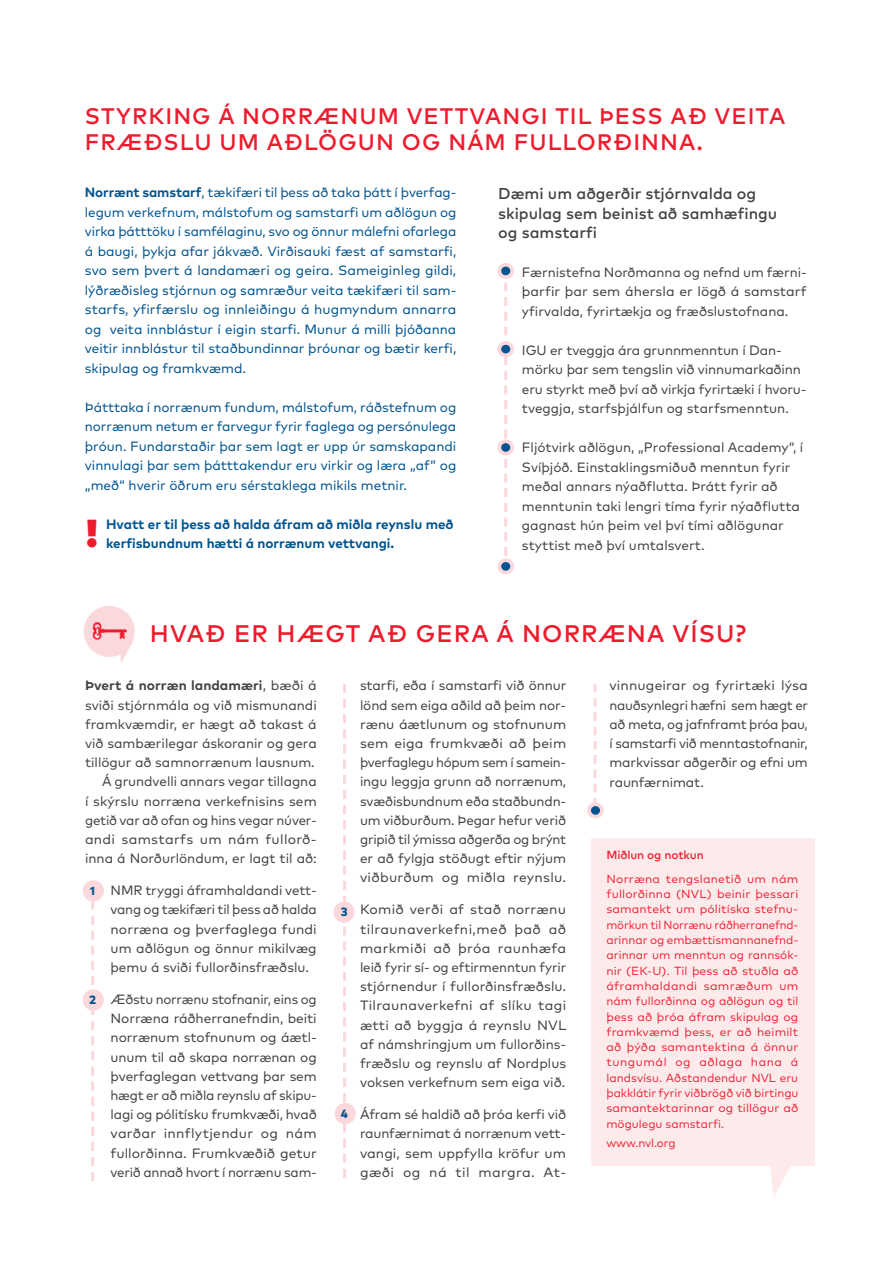
<style>
.page{position:relative;width:893px;height:1263px;background:#fff}
.page>*{position:absolute;margin:0;border:0;box-sizing:border-box;transform-origin:0 0}
.t1{font:900 39px "Mark OT";color:#ee1b2d}
.t2{font:500 24px "Mark OT";letter-spacing:.045em;color:#ee1b2d}
.t3{font:500 22.5px/25.5px "Mark OT";letter-spacing:.045em;color:#ee1b2d}
.t4{font:500 15.75px/19.5px "Mark OT";color:#434343}
.t5{font:13.5px/19.2px "Mark OT";color:#434343;text-align:justify}
.t6{font:13.5px/19.5px "Mark OT";color:#00548f;text-align:justify}
.t7{font:700 13.5px/19.5px "Mark OT";color:#00548f}
.t8{font:800 12px "Mark OT";color:#00548f}
.t9{font:11.7px/15.3px "Mark OT";letter-spacing:.005em;color:#ee1b2d;text-align:justify}
.t10{font:500 11.7px "Mark OT";letter-spacing:-.01em;color:#ee1b2d}
.s1{font-weight:700}
</style>
<div class="page">
<svg style="left:91px;top:901px;width:3px;height:280px"></svg>
<svg style="left:343px;top:684px;width:3px;height:494px"></svg>
<svg style="left:594px;top:684px;width:3px;height:118px"></svg>
<div style="left:83px;top:880px;width:21px;height:21px;background:#fbd8db;border-radius:50%"></div>
<svg style="left:504px;top:282px;width:3px;height:274px"></svg>
<svg style="left:497px;top:263px;width:17px;height:16px"></svg>
<div style="left:501px;top:267px;width:9px;height:8px;background:#00548f;border-radius:50%"></div>
<svg style="left:497px;top:341px;width:17px;height:16px"></svg>
<div style="left:501px;top:345px;width:9px;height:8px;background:#00548f;border-radius:50%"></div>
<div style="left:497px;top:439px;width:17px;height:16px;background:#fbd8db;border-radius:50%"></div>
<div style="left:501px;top:443px;width:9px;height:9px;background:#00548f;border-radius:50%"></div>
<div style="left:497px;top:558px;width:17px;height:16px;background:#fbd8db;border-radius:50%"></div>
<div style="left:501px;top:562px;width:9px;height:9px;background:#00548f;border-radius:50%"></div>
<div style="left:83px;top:989px;width:21px;height:21px;background:#fbd8db;border-radius:50%"></div>
<div style="left:333px;top:901px;width:22px;height:22px;background:#fbd8db;border-radius:50%"></div>
<div style="left:587px;top:802px;width:17px;height:16px;background:#fbd8db;border-radius:50%"></div>
<div style="left:591px;top:806px;width:9px;height:9px;background:#00548f;border-radius:50%"></div>
<div style="left:591px;top:838px;width:224px;height:327px;background:#fdebec"></div>
<svg style="left:769px;top:1165px;width:25px;height:31px"></svg>
<div style="left:334px;top:1103px;width:22px;height:21px;background:#fbd8db;border-radius:50%"></div>
<svg style="left:84px;top:606px;width:51px;height:57px"></svg>
<p class="t3" style="left:85px;top:103px;width:702px">STYRKING Á NORRÆNUM VETTVANGI TIL ÞESS AÐ VEITA<br>FRÆÐSLU UM AÐLÖGUN OG NÁM FULLORÐINNA.</p>
<p class="t6" style="left:85px;top:183px;width:373px"><span class="s1">Norrænt samstarf</span>, tækifæri til þess að taka þátt í þverfag&shy;legum verkefnum, málstofum og samstarfi um aðlögun og virka þátttöku í samfélaginu, svo og önnur málefni ofarlega á baugi, þykja afar jákvæð. Virðisauki fæst af samstarfi, svo sem þvert á landamæri og geira. Sameiginleg gildi, lýðræðisleg stjórnun og samræður veita tækifæri til sam&shy;starfs, yfirfærslu og innleiðingu á hugmyndum annarra og veita innblástur í eigin starfi. Munur á milli þjóðanna veitir innblástur til staðbundinnar þróunar og bætir kerfi, skipulag og framkvæmd.</p>
<p class="t6" style="left:85px;top:397px;width:373px">Þátttaka í norrænum fundum, málstofum, ráðstefnum og norrænum netum er farvegur fyrir faglega og persónulega þróun. Fundarstaðir þar sem lagt er upp úr samskapandi vinnulagi þar sem þátttakendur eru virkir og læra „af“ og „með“ hverir öðrum eru sérstaklega mikils metnir.</p>
<p class="t7" style="left:106px;top:514px;width:349px">Hvatt er til þess að halda áfram að miðla reynslu með kerfisbundnum hætti á norrænum vettvangi.</p>
<p class="t4" style="left:498px;top:183px;width:281px">Dæmi um aðgerðir stjórnvalda og skipulag sem beinist að samhæfingu og samstarfi</p>
<p class="t5" style="left:522px;top:262px;width:286px">Færnistefna Norðmanna og nefnd um færni&shy;þarfir þar sem áhersla er lögð á samstarf yfirvalda, fyrirtækja og fræðslustofnana.</p>
<p class="t5" style="left:522px;top:340px;width:286px;text-align:left">IGU er tveggja ára grunnmenntun í Dan&shy;mörku þar sem tengslin við vinnumarkaðinn eru styrkt með því að virkja fyrirtæki í hvoru&shy;tveggja, starfsþjálfun og starfsmenntun.</p>
<p class="t5" style="left:522px;top:438px;width:283px;text-align:left">Fljótvirk aðlögun, „Professional Academy“, í Svíþjóð. Einstaklingsmiðuð menntun fyrir meðal annars nýaðflutta. Þrátt fyrir að menntunin taki lengri tíma fyrir nýaðflutta gagnast hún þeim vel því tími aðlögunar styttist með því umtalsvert.</p>
<p class="t1" style="left:86px;top:507px;width:14px">!</p>
<p class="t2" style="left:150px;top:618px;width:598px">HVAÐ ER HÆGT AÐ GERA Á NORRÆNA VÍSU?</p>
<p class="t5" style="left:85px;top:676px;width:233px"><span class="s1">Þvert á norræn landamæri</span>, bæði á sviði stjórnmála og við mismunandi framkvæmdir, er hægt að takast á við sambærilegar áskoranir og gera tillögur að samnorrænum lausnum.</p>
<p class="t5" style="left:85px;top:772px;width:233px;text-indent:17px">Á grundvelli annars vegar tillagna í skýrslu norræna verkefnisins sem getið var að ofan og hins vegar núver&shy;andi samstarfs um nám fullorð&shy;inna á Norðurlöndum, er lagt til að:</p>
<p class="t5" style="left:111px;top:880px;width:208px">NMR tryggi áframhaldandi vett&shy;vang og tækifæri til þess að halda norræna og þverfaglega fundi um aðlögun og önnur mikilvæg þemu á sviði fullorðinsfræðslu.</p>
<p class="t5" style="left:111px;top:989px;width:208px">Æðstu norrænu stofnanir, eins og Norræna ráðherranefndin, beiti norrænum stofnunum og áætl&shy;unum til að skapa norrænan og þverfaglegan vettvang þar sem hægt er að miðla reynslu af skipu&shy;lagi og pólitísku frumkvæði, hvað varðar innflytjendur og nám fullorðinna. Frumkvæðið getur verið annað hvort í norrænu sam-</p>
<p class="t8" style="left:90px;top:883px;width:6px">1</p>
<p class="t8" style="left:89px;top:992px;width:8px">2</p>
<p class="t8" style="left:341px;top:904px;width:8px">3</p>
<p class="t8" style="left:341px;top:1105px;width:9px">4</p>
<p class="t5" style="left:360px;top:676px;width:208px">starfi, eða í samstarfi við önnur lönd sem eiga aðild að þeim nor&shy;rænu áætlunum og stofnunum sem eiga frumkvæði að þeim þverfaglegu hópum sem í samein&shy;ingu leggja grunn að norrænum, svæðisbundnum eða staðbundn&shy;um viðburðum. Þegar hefur verið gripið til ýmissa aðgerða og brýnt er að fylgja stöðugt eftir nýjum viðburðum og miðla reynslu.</p>
<p class="t5" style="left:360px;top:900px;width:208px">Komið verði af stað norrænu tilraunaverkefni,með það að markmiði að þróa raunhæfa leið fyrir sí- og eftirmenntun fyrir stjórnendur í fullorðinsfræðslu.<br>Tilraunaverkefni af slíku tagi ætti að byggja á reynslu NVL af námshringjum um fullorðins&shy;fræðslu og reynslu af Nordplus voksen verkefnum sem eiga við.</p>
<p class="t5" style="left:360px;top:1104px;width:208px">Áfram sé haldið að þróa kerfi við raunfærnimat á norrænum vett&shy;vangi, sem uppfylla kröfur um gæði og ná til margra. At-</p>
<p class="t5" style="left:609px;top:676px;width:200px">vinnugeirar og fyrirtæki lýsa nauðsynlegri hæfni sem hægt er að meta, og jafnframt þróa þau, í samstarfi við menntastofnanir, markvissar aðgerðir og efni um raunfærnimat.</p>
<p class="t10" style="left:606px;top:847px;width:99px">Miðlun og notkun</p>
<p class="t9" style="left:606px;top:871px;width:194px">Norræna tengslanetið um nám fullorðinna (NVL) beinir þessari samantekt um pólitíska stefnu&shy;mörkun til Norrænu ráðherranefnd&shy;arinnar og embættismannanefnd&shy;arinnar um menntun og rannsók&shy;nir (EK-U). Til þess að stuðla að áframhaldandi samræðum um nám fullorðinna og aðlögun og til þess að þróa áfram skipulag og framkvæmd þess, er að heimilt að þýða samantektina á önnur tungumál og aðlaga hana á landsvísu. Aðstandendur NVL eru þakklátir fyrir viðbrögð við birtingu samantektarinnar og tillögur að mögulegu samstarfi.</p>
<p class="t9" style="left:606px;top:1135px;width:71px">www.nvl.org</p>
</div>
